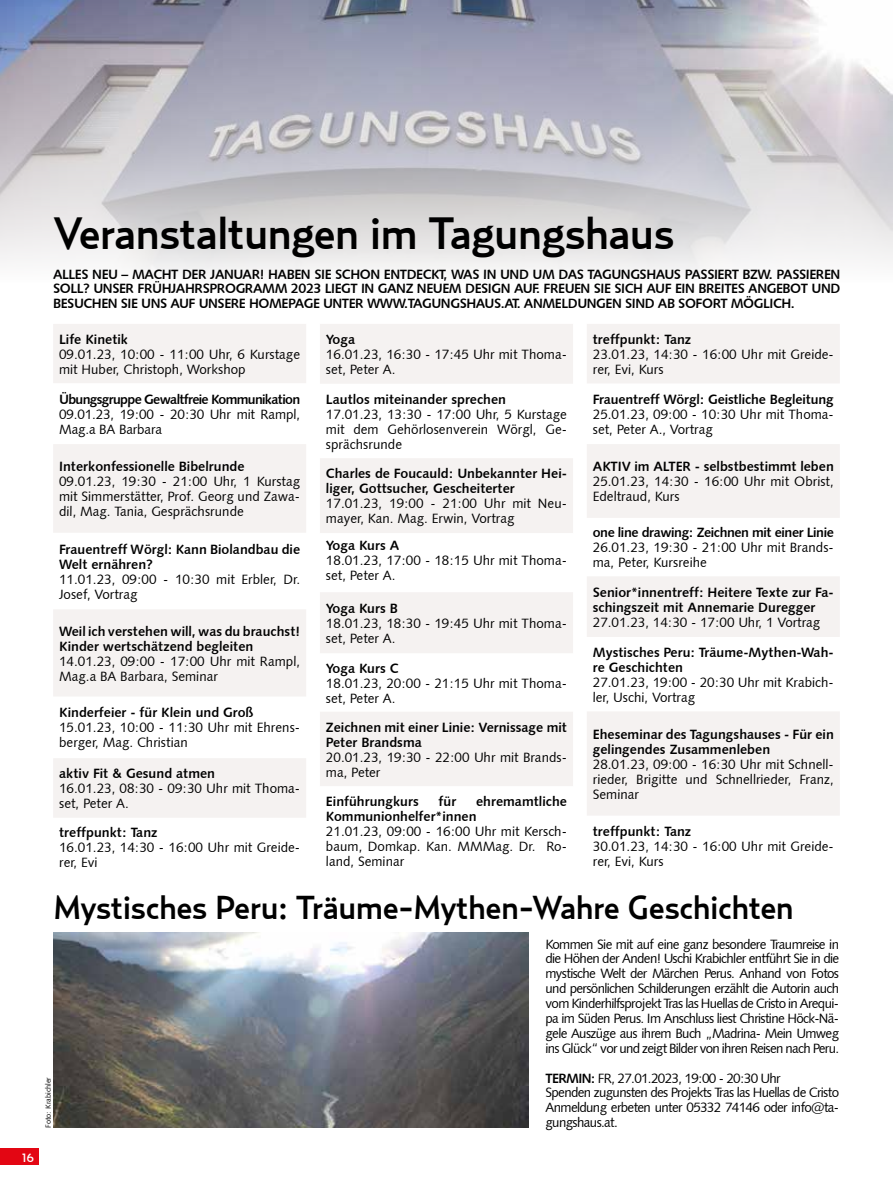
<style>
.page{position:relative;width:893px;height:1191px;background:#fff}
.page>*{position:absolute;margin:0;border:0;box-sizing:border-box;transform-origin:0 0}
.t1{font:500 45px "Relay";letter-spacing:-.02em;color:#000}
.t2{font:500 33px "Relay";letter-spacing:-.02em;color:#000}
.t3{font:13.5px/15px "Humanist 531 BT Roman A";color:#000}
.t4{font:13.5px/15px "Humanist 531 BT Bold A";color:#000}
.t5{font:13.5px/14.9px "Humanist 531 BT Roman A";letter-spacing:-.05em;color:#000}
.t6{font:13.5px "Humanist 531 BT Bold A";letter-spacing:-.05em;color:#000}
.t7{font:13.5px "Humanist 531 BT Bold A";letter-spacing:-.03em;color:#000}
.t8{font:500 12px "Relay";color:#fff}
.t9{font:7.5px "Humanist 531 BT Roman A";color:#000}
.s1{font-family:"Humanist 531 BT Bold A"}
</style>
<div class="page">
<img style="left:0;top:0;width:893px;height:273px">
<img style="left:54px;top:933px;width:475px;height:194px">
<svg style="left:53px;top:324px;width:253px;height:209px;fill:#f5f2f1"></svg>
<svg style="left:53px;top:610px;width:253px;height:207px;fill:#f5f2f1"></svg>
<svg style="left:320px;top:324px;width:253px;height:209px;fill:#f5f2f1"></svg>
<svg style="left:320px;top:592px;width:253px;height:194px;fill:#f5f2f1"></svg>
<svg style="left:587px;top:324px;width:253px;height:491px;fill:#f5f2f1"></svg>
<div style="left:0;top:1148px;width:38px;height:17px;background:#e30613"></div>
<p class="t8" style="left:22px;top:1150px;width:13px">16</p>
<h1 class="t1" style="left:53px;top:206px;width:623px">Veranstaltungen im Tagungshaus</h1>
<p class="t4" style="left:53px;top:266px;width:789px;text-align:justify">ALLES NEU – MACHT DER JANUAR! HABEN SIE SCHON ENTDECKT, WAS IN UND UM DAS TAGUNGSHAUS PASSIERT BZW. PASSIEREN SOLL? UNSER FRÜHJAHRSPROGRAMM 2023 LIEGT IN GANZ NEUEM DESIGN AUF. FREUEN SIE SICH AUF EIN BREITES ANGEBOT UND BESUCHEN SIE UNS AUF UNSERE HOMEPAGE UNTER WWW.TAGUNGSHAUS.AT. ANMELDUNGEN SIND AB SOFORT MÖGLICH.</p>
<p class="t4" style="left:59px;top:331px;width:70px">Life Kinetik</p>
<p class="t3" style="left:59px;top:346px;width:242px">09.01.23, 10:00 - 11:00 Uhr, 6 Kurstage mit Huber, Christoph, Workshop</p>
<p class="t6" style="left:59px;top:391px;width:243px">Übungsgruppe Gewaltfreie Kommunikation</p>
<p class="t3" style="left:59px;top:406px;width:242px">09.01.23, 19:00 - 20:30 Uhr mit Rampl,<br>Mag.a BA Barbara</p>
<p class="t4" style="left:59px;top:459px;width:187px">Interkonfessionelle Bibelrunde</p>
<p class="t3" style="left:59px;top:473px;width:242px;text-align:justify">09.01.23, 19:30 - 21:00 Uhr, 1 Kurstag mit Simmerstätter, Prof. Georg und Zawa&shy;dil, Mag. Tania, Gesprächsrunde</p>
<p class="t4" style="left:59px;top:541px;width:242px">Frauentreff Wörgl: Kann Biolandbau die<br>Welt ernähren?</p>
<p class="t3" style="left:59px;top:571px;width:243px">11.01.23, 09:00 - 10:30 mit Erbler, Dr.<br>Josef, Vortrag</p>
<p class="t4" style="left:59px;top:623px;width:243px">Weil ich verstehen will, was du brauchst!<br>Kinder wertschätzend begleiten</p>
<p class="t3" style="left:59px;top:653px;width:242px">14.01.23, 09:00 - 17:00 Uhr mit Rampl,<br>Mag.a BA Barbara, Seminar</p>
<p class="t4" style="left:59px;top:705px;width:196px">Kinderfeier - für Klein und Groß</p>
<p class="t3" style="left:59px;top:720px;width:242px">15.01.23, 10:00 - 11:30 Uhr mit Ehrens&shy;berger, Mag. Christian</p>
<p class="t4" style="left:59px;top:765px;width:157px">aktiv Fit &amp; Gesund atmen</p>
<p class="t3" style="left:59px;top:780px;width:242px">16.01.23, 08:30 - 09:30 Uhr mit Thoma&shy;set, Peter A.</p>
<p class="t4" style="left:59px;top:825px;width:100px">treffpunkt: Tanz</p>
<p class="t3" style="left:59px;top:840px;width:242px">16.01.23, 14:30 - 16:00 Uhr mit Greide&shy;rer, Evi</p>
<p class="t4" style="left:593px;top:331px;width:100px">treffpunkt: Tanz</p>
<p class="t3" style="left:593px;top:346px;width:242px">23.01.23, 14:30 - 16:00 Uhr mit Greide&shy;rer, Evi, Kurs</p>
<p class="t4" style="left:593px;top:391px;width:243px">Frauentreff Wörgl: Geistliche Begleitung</p>
<p class="t3" style="left:593px;top:406px;width:242px">25.01.23, 09:00 - 10:30 Uhr mit Thoma&shy;set, Peter A., Vortrag</p>
<p class="t4" style="left:593px;top:459px;width:243px">AKTIV im ALTER - selbstbestimmt leben</p>
<p class="t3" style="left:593px;top:473px;width:242px">25.01.23, 14:30 - 16:00 Uhr mit Obrist,<br>Edeltraud, Kurs</p>
<p class="t7" style="left:593px;top:524px;width:243px">one line drawing: Zeichnen mit einer Linie</p>
<p class="t3" style="left:593px;top:540px;width:242px">26.01.23, 19:30 - 21:00 Uhr mit Brands&shy;ma, Peter, Kursreihe</p>
<p class="t4" style="left:593px;top:584px;width:242px">Senior*innentreff: Heitere Texte zur Fa&shy;schingszeit mit Annemarie Duregger</p>
<p class="t3" style="left:593px;top:614px;width:229px">27.01.23, 14:30 - 17:00 Uhr, 1 Vortrag</p>
<p class="t4" style="left:593px;top:644px;width:242px">Mystisches Peru: Träume-Mythen-Wah&shy;re Geschichten</p>
<p class="t3" style="left:593px;top:674px;width:242px">27.01.23, 19:00 - 20:30 Uhr mit Krabich&shy;ler, Uschi, Vortrag</p>
<p class="t4" style="left:593px;top:726px;width:242px">Eheseminar des Tagungshauses - Für ein gelingendes Zusammenleben</p>
<p class="t3" style="left:593px;top:756px;width:243px;text-align:justify">28.01.23, 09:00 - 16:30 Uhr mit Schnell&shy;rieder, Brigitte und Schnellrieder, Franz, Seminar</p>
<p class="t4" style="left:593px;top:823px;width:100px">treffpunkt: Tanz</p>
<p class="t3" style="left:593px;top:838px;width:242px">30.01.23, 14:30 - 16:00 Uhr mit Greide&shy;rer, Evi, Kurs</p>
<p class="t4" style="left:326px;top:331px;width:31px">Yoga</p>
<p class="t3" style="left:326px;top:346px;width:242px">16.01.23, 16:30 - 17:45 Uhr mit Thoma&shy;set, Peter A.</p>
<p class="t4" style="left:326px;top:391px;width:182px">Lautlos miteinander sprechen</p>
<p class="t3" style="left:326px;top:406px;width:242px;text-align:justify">17.01.23, 13:30 - 17:00 Uhr, 5 Kurstage mit dem Gehörlosenverein Wörgl, Ge&shy;sprächsrunde</p>
<p class="t4" style="left:326px;top:466px;width:242px">Charles de Foucauld: Unbekannter Hei&shy;liger, Gottsucher, Gescheiterter</p>
<p class="t3" style="left:326px;top:496px;width:242px">17.01.23, 19:00 - 21:00 Uhr mit Neu&shy;mayer, Kan. Mag. Erwin, Vortrag</p>
<p class="t4" style="left:326px;top:537px;width:75px">Yoga Kurs A</p>
<p class="t3" style="left:326px;top:552px;width:242px">18.01.23, 17:00 - 18:15 Uhr mit Thoma&shy;set, Peter A.</p>
<p class="t4" style="left:326px;top:600px;width:73px">Yoga Kurs B</p>
<p class="t3" style="left:326px;top:615px;width:242px">18.01.23, 18:30 - 19:45 Uhr mit Thoma&shy;set, Peter A.</p>
<p class="t4" style="left:326px;top:660px;width:74px">Yoga Kurs C</p>
<p class="t3" style="left:326px;top:675px;width:242px">18.01.23, 20:00 - 21:15 Uhr mit Thoma&shy;set, Peter A.</p>
<p class="t4" style="left:326px;top:719px;width:243px">Zeichnen mit einer Linie: Vernissage mit<br>Peter Brandsma</p>
<p class="t3" style="left:326px;top:749px;width:242px">20.01.23, 19:30 - 22:00 Uhr mit Brands&shy;ma, Peter</p>
<p class="t4" style="left:326px;top:793px;width:94px">Einführungkurs</p>
<p class="t4" style="left:439px;top:793px;width:19px">für</p>
<p class="t4" style="left:326px;top:793px;width:243px;text-indent:150px">ehremamtliche<br>Kommunionhelfer*innen</p>
<p class="t3" style="left:326px;top:823px;width:242px;text-align:justify">21.01.23, 09:00 - 16:00 Uhr mit Kersch&shy;baum, Domkap. Kan. MMMag. Dr. Ro&shy;land, Seminar</p>
<h2 class="t2" style="left:54px;top:887px;width:742px">Mystisches Peru: Träume-Mythen-Wahre Geschichten</h2>
<p class="t9" style="left:43px;top:1127px;width:52px;rotate:-90deg">Foto: Krabichler</p>
<p class="t3" style="left:545px;top:936px;width:295px;text-align:justify">Kommen Sie mit auf eine ganz besondere Traumreise in die Höhen der Anden! Uschi Krabichler entführt Sie in die mystische Welt der Märchen Perus. Anhand von Fotos und persönlichen Schilderungen erzählt die Autorin auch vom Kinderhilfsprojekt Tras las Huellas de Cristo in Arequi&shy;pa im Süden Perus. Im Anschluss liest Christine Höck-Nä&shy;gele Auszüge aus ihrem Buch „Madrina- Mein Umweg ins Glück“ vor und zeigt Bilder von ihren Reisen nach Peru.</p>
<p class="t5" style="left:545px;top:1070px;width:295px"><span class="s1">TERMIN:</span> FR, 27.01.2023, 19:00 - 20:30 Uhr<br>Spenden zugunsten des Projekts Tras las Huellas de Cristo Anmeldung erbeten unter 05332 74146 oder info@ta&shy;gungshaus.at.</p>
</div>
